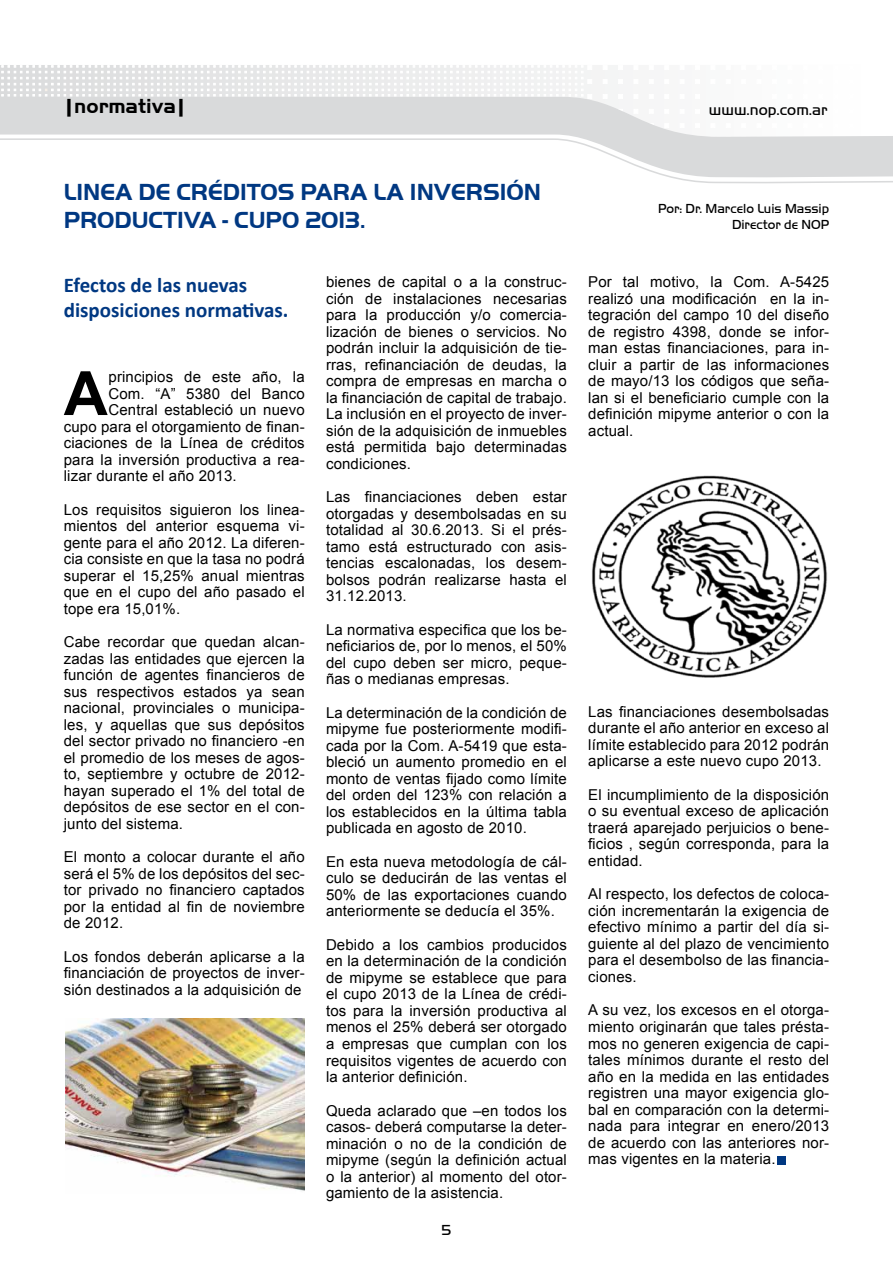
<style>
.page{position:relative;width:893px;height:1263px;background:#fff}
.page>*{position:absolute;margin:0;border:0;box-sizing:border-box;transform-origin:0 0}
.t1{font:700 61.05px "Arial";color:#000}
.t2{font:700 24px/28.8px "Handel Got D";color:#003882}
.t3{font:700 21px/25.2px "Calibri";color:#003882}
.t4{font:700 21px "Handel Got D";color:#000}
.t5{font:15.9px "Handel Got D Ligh";color:#000}
.t6{font:15px/16.5px "Arial";letter-spacing:.01em;color:#000;text-align:justify}
.t7{font:15px "Handel Got D Ligh";color:#000}
.t8{font:13.5px/16.2px "Handel Got D Ligh";color:#000;text-align:right}
</style>
<div class="page">
<svg style="left:669px;top:177px;width:224px;height:7px"></svg>
<svg style="left:592px;top:65px;width:27px;height:32px"></svg>
<svg style="left:0;top:65px;width:592px;height:32px"></svg>
<svg style="left:603px;top:79px;width:4px;height:5px"></svg>
<svg style="left:603px;top:94px;width:4px;height:3px"></svg>
<svg style="left:603px;top:65px;width:4px;height:5px"></svg>
<svg style="left:0;top:97px;width:893px;height:80px"></svg>
<img style="left:592px;top:475px;width:235px;height:203px">
<div style="left:777px;top:1157px;width:9px;height:8px;background:#003882"></div>
<img style="left:65px;top:1018px;width:240px;height:173px">
<h3 class="t4" style="left:64px;top:94px;width:124px">|normativa|</h3>
<p class="t5" style="left:709px;top:100px;width:120px">www.nop.com.ar</p>
<h2 class="t2" style="left:64px;top:177px;width:479px">LINEA DE CRÉDITOS PARA LA INVERSIÓN<br>PRODUCTIVA - CUPO 2013.</h2>
<h3 class="t3" style="left:64px;top:272px;width:226px">Efectos de las nuevas disposiciones normativas.</h3>
<h1 class="t1" style="left:64px;top:353px;width:46px">A</h1>
<p class="t6" style="left:109px;top:369px;width:198px">principios de este año, la</p>
<p class="t6" style="left:109px;top:385px;width:198px">Com. “A” 5380 del Banco</p>
<p class="t6" style="left:109px;top:402px;width:198px">Central estableció un nuevo</p>
<p class="t6" style="left:64px;top:418px;width:242px">cupo para el otorgamiento de finan-</p>
<p class="t6" style="left:64px;top:435px;width:242px">ciaciones de la Línea de créditos</p>
<p class="t6" style="left:64px;top:451px;width:242px">para la inversión productiva a rea-</p>
<p class="t6" style="left:64px;top:468px;width:175px">lizar durante el año 2013.</p>
<p class="t6" style="left:64px;top:501px;width:242px">Los requisitos siguieron los linea&shy;mientos del anterior esquema vi&shy;gente para el año 2012. La diferen&shy;cia consiste en que la tasa no podrá superar el 15,25% anual mientras que en el cupo del año pasado el tope era 15,01%.</p>
<p class="t6" style="left:64px;top:634px;width:242px">Cabe recordar que quedan alcan&shy;zadas las entidades que ejercen la función de agentes financieros de sus respectivos estados ya sean nacional, provinciales o municipa&shy;les, y aquellas que sus depósitos del sector privado no financiero -en el promedio de los meses de agos&shy;to, septiembre y octubre de 2012- hayan superado el 1% del total de depósitos de ese sector en el con&shy;junto del sistema.</p>
<p class="t6" style="left:64px;top:849px;width:242px">El monto a colocar durante el año será el 5% de los depósitos del sec&shy;tor privado no financiero captados por la entidad al fin de noviembre de 2012.</p>
<p class="t6" style="left:64px;top:948px;width:242px">Los fondos deberán aplicarse a la financiación de proyectos de inver&shy;sión destinados a la adquisición de</p>
<p class="t6" style="left:326px;top:274px;width:242px">bienes de capital o a la construc&shy;ción de instalaciones necesarias para la producción y/o comercia&shy;lización de bienes o servicios. No podrán incluir la adquisición de tie&shy;rras, refinanciación de deudas, la compra de empresas en marcha o la financiación de capital de trabajo.<br>La inclusión en el proyecto de inver&shy;sión de la adquisición de inmuebles está permitida bajo determinadas condiciones.</p>
<p class="t6" style="left:326px;top:489px;width:242px">Las financiaciones deben estar otorgadas y desembolsadas en su totalidad al 30.6.2013. Si el prés&shy;tamo está estructurado con asis&shy;tencias escalonadas, los desem&shy;bolsos podrán realizarse hasta el 31.12.2013.</p>
<p class="t6" style="left:326px;top:621px;width:242px">La normativa especifica que los be&shy;neficiarios de, por lo menos, el 50% del cupo deben ser micro, peque&shy;ñas o medianas empresas.</p>
<p class="t6" style="left:326px;top:704px;width:242px">La determinación de la condición de mipyme fue posteriormente modifi&shy;cada por la Com. A-5419 que esta&shy;bleció un aumento promedio en el monto de ventas fijado como límite del orden del 123% con relación a los establecidos en la última tabla publicada en agosto de 2010.</p>
<p class="t6" style="left:326px;top:853px;width:242px">En esta nueva metodología de cál&shy;culo se deducirán de las ventas el 50% de las exportaciones cuando anteriormente se deducía el 35%.</p>
<p class="t6" style="left:326px;top:937px;width:242px">Debido a los cambios producidos en la determinación de la condición de mipyme se establece que para el cupo 2013 de la Línea de crédi&shy;tos para la inversión productiva al menos el 25% deberá ser otorgado a empresas que cumplan con los requisitos vigentes de acuerdo con la anterior definición.</p>
<p class="t6" style="left:326px;top:1102px;width:242px">Queda aclarado que –en todos los casos- deberá computarse la deter&shy;minación o no de la condición de mipyme (según la definición actual o la anterior) al momento del otor&shy;gamiento de la asistencia.</p>
<p class="t7" style="left:442px;top:1222px;width:11px">5</p>
<p class="t8" style="left:658px;top:201px;width:173px">Por: Dr. Marcelo Luis Massip<br>Director de NOP</p>
<p class="t6" style="left:588px;top:274px;width:242px">Por tal motivo, la Com. A-5425 realizó una modificación en la in&shy;tegración del campo 10 del diseño de registro 4398, donde se infor&shy;man estas financiaciones, para in&shy;cluir a partir de las informaciones de mayo/13 los códigos que seña&shy;lan si el beneficiario cumple con la definición mipyme anterior o con la actual.</p>
<p class="t6" style="left:588px;top:703px;width:242px">Las financiaciones desembolsadas durante el año anterior en exceso al límite establecido para 2012 podrán aplicarse a este nuevo cupo 2013.</p>
<p class="t6" style="left:588px;top:786px;width:242px">El incumplimiento de la disposición o su eventual exceso de aplicación traerá aparejado perjuicios o bene&shy;ficios , según corresponda, para la entidad.</p>
<p class="t6" style="left:588px;top:886px;width:242px">Al respecto, los defectos de coloca&shy;ción incrementarán la exigencia de efectivo mínimo a partir del día si&shy;guiente al del plazo de vencimiento para el desembolso de las financia&shy;ciones.</p>
<p class="t6" style="left:588px;top:1002px;width:242px">A su vez, los excesos en el otorga&shy;miento originarán que tales présta&shy;mos no generen exigencia de capi&shy;tales mínimos durante el resto del año en la medida en las entidades registren una mayor exigencia glo&shy;bal en comparación con la determi&shy;nada para integrar en enero/2013 de acuerdo con las anteriores nor&shy;mas vigentes en la materia.</p>
</div>
